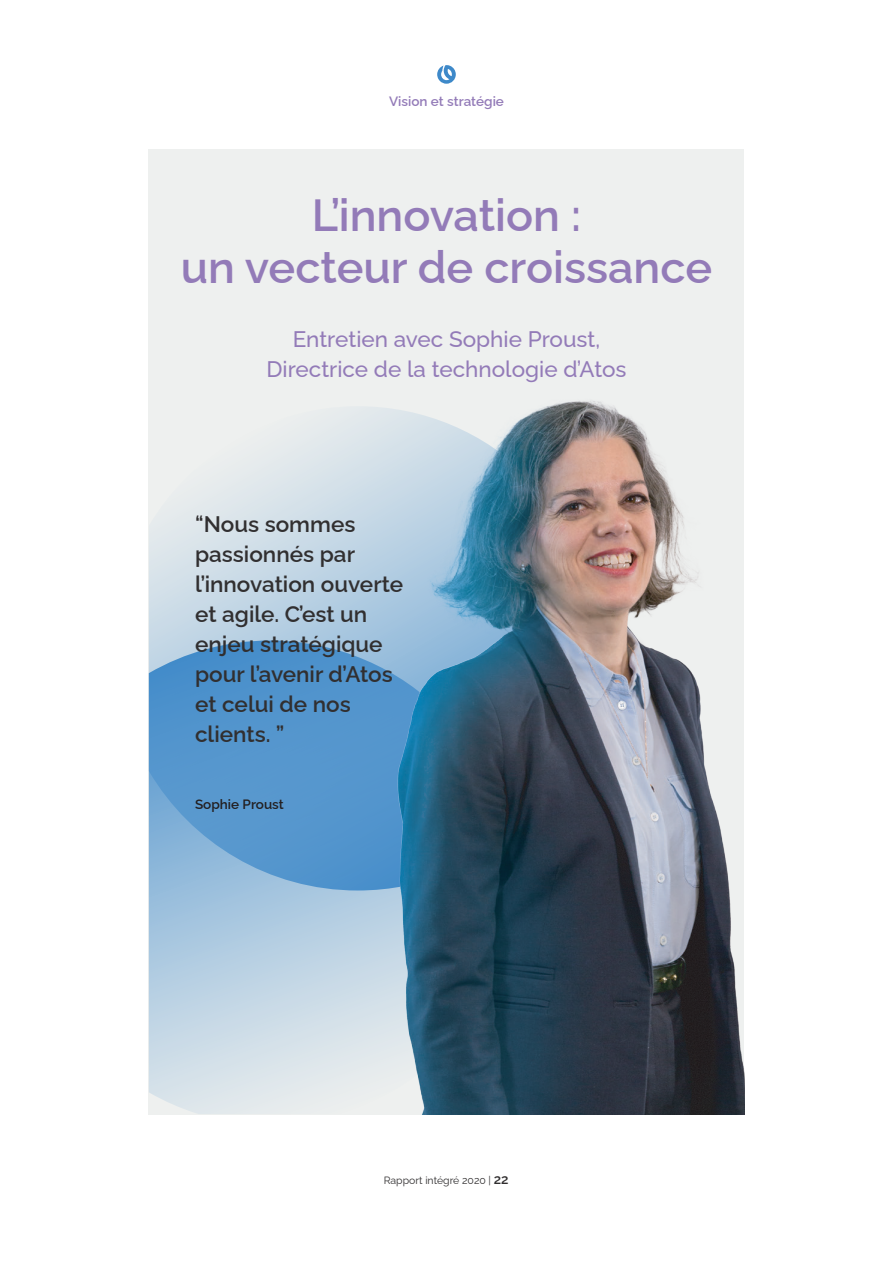
<style>
.page{position:relative;width:893px;height:1263px;background:#fff}
.page>*{position:absolute;margin:0;border:0;box-sizing:border-box;transform-origin:0 0}
.t1{font:600 45px "Raleway";color:#937bb8}
.Normal_Text{font:600 22.5px/30px "Raleway";color:#312f30}
.Normal_Text-2{font:500 22.5px/30px "Raleway";color:#937bb8;text-align:center}
.t2{font:600 13.5px "Raleway";color:#937bb8}
.Normal_Text-3{font:600 13.5px "Raleway";color:#231f20}
.t3{font:10.5px "Raleway";color:#312f30}
.s1{font-weight:600;font-size:13.5px}
</style>
<div class="page">
<svg style="left:437px;top:65px;width:19px;height:19px"></svg>
<div style="left:149px;top:149px;width:595px;height:965px;background:#eef0ef"></div>
<svg style="left:149px;top:486px;width:83px;height:154px"></svg>
<svg style="left:149px;top:640px;width:83px;height:474px;background:#90b8da"></svg>
<img style="left:232px;top:401px;width:512px;height:713px">
<p class="t2" style="left:389px;top:91px;width:116px">Vision et stratégie</p>
<p class="t1" style="left:312px;top:179px;width:271px">L’innovation :</p>
<p class="t1" style="left:181px;top:231px;width:533px">un vecteur de croissance</p>
<p class="Normal_Text-2" style="left:266px;top:321px;width:362px">Entretien avec Sophie Proust,<br>Directrice de la technologie d’Atos</p>
<p class="Normal_Text" style="left:195px;top:507px;width:210px">“Nous sommes passionnés par l’innovation ouverte et agile. C’est un enjeu stratégique pour l’avenir d’Atos et celui de nos clients. ”</p>
<p class="Normal_Text-3" style="left:195px;top:793px;width:90px">Sophie Proust</p>
<p class="t3" style="left:384px;top:1172px;width:126px">Rapport intégré 2020 | <span class="s1">22</span></p>
</div>
